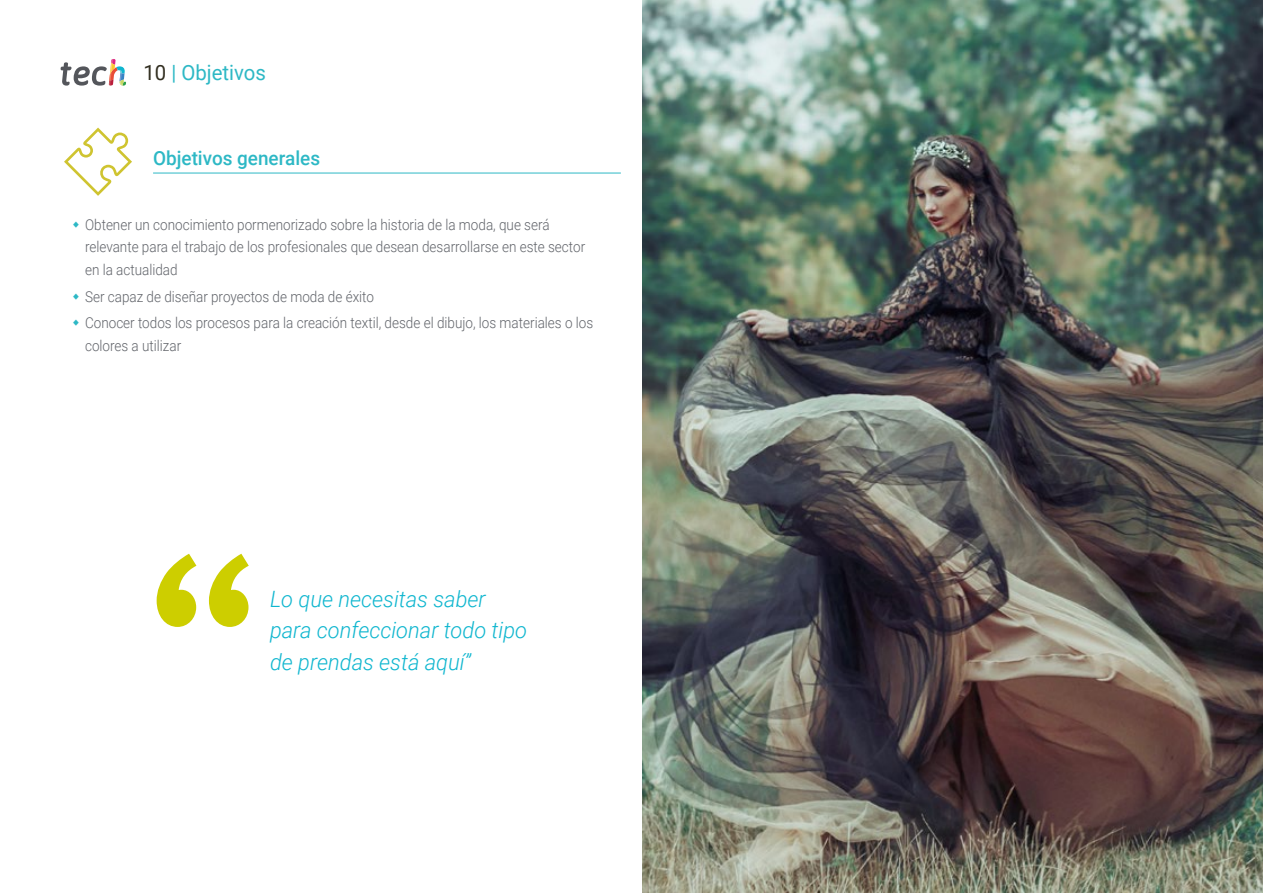
<style>
.page{position:relative;width:1263px;height:893px;background:#fff}
.page>*{position:absolute;margin:0;border:0;box-sizing:border-box;transform-origin:0 0}
.t1{font:italic 300 22.5px/31.5px "Roboto";color:#0fb6cf}
.t2{font:21px "Roboto";color:#2db8c5}
.t3{font:500 19.5px "Roboto";color:#2db8c5}
.t4{font:300 15px/22.5px "Roboto";color:#61646a;scale:.9 1}
.s1{color:#312e20}
</style>
<div class="page">
<hr style="left:153px;top:173px;width:468px;height:1px;background:#2db8c5">
<svg style="left:64px;top:128px;width:68px;height:68px"></svg>
<svg style="left:61px;top:59px;width:65px;height:27px"></svg>
<svg style="left:157px;top:554px;width:92px;height:73px"></svg>
<img style="left:642px;top:0;width:621px;height:893px">
<h2 class="t2" style="left:144px;top:57px;width:124px"><span class="s1">10</span> | Objetivos</h2>
<h3 class="t3" style="left:153px;top:144px;width:169px">Objetivos generales</h3>
<p class="t4" style="left:85px;top:213px;width:557px">Obtener un conocimiento pormenorizado sobre la historia de la moda, que será relevante para el trabajo de los profesionales que desean desarrollarse en este sector en la actualidad</p>
<p class="t4" style="left:85px;top:282px;width:566px;line-height:26.7px">Ser capaz de diseñar proyectos de moda de éxito<br>Conocer todos los procesos para la creación textil, desde el dibujo, los materiales o los</p>
<p class="t4" style="left:85px;top:334px;width:108px">colores a utilizar</p>
<h1 class="t1" style="left:270px;top:582px;width:259px">Lo que necesitas saber para confeccionar todo tipo de prendas está aquí”</h1>
</div>
